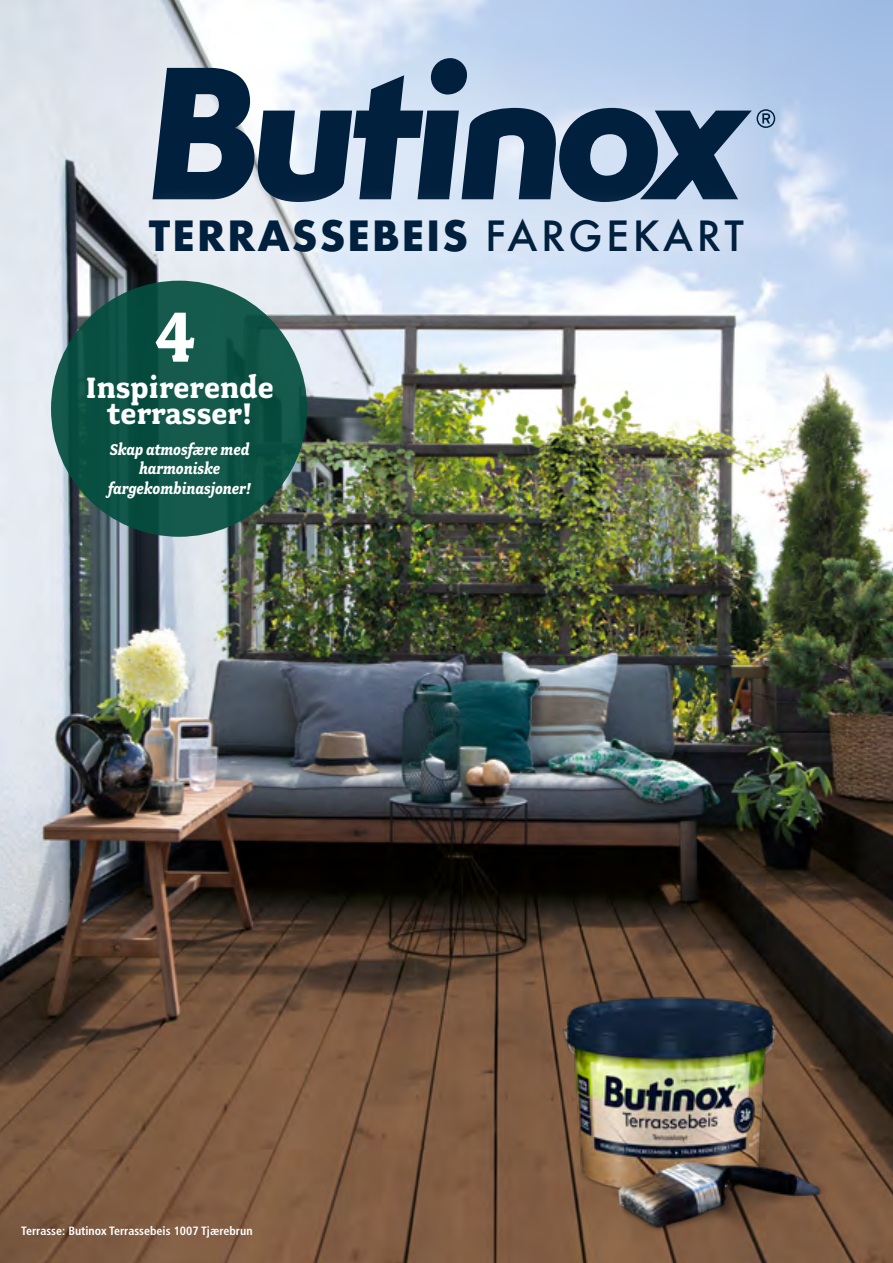
<style>
.page{position:relative;width:893px;height:1263px;background:#fff}
.page>*{position:absolute;margin:0;border:0;box-sizing:border-box;transform-origin:0 0}
.t1{font:700 79.35px "Fairplex Narrow";color:#fff}
.t2{font:700 40.5px "Futura";letter-spacing:.04em;color:#00203e}
.t3{font:700 33px/26.2px "Fairplex Wide OT";color:#fff;text-align:center;scale:.94 1}
.t4{font:italic 700 17.55px/19.8px "Fairplex Narrow";color:#fff;text-align:center}
.t5{font:700 condensed 12px "Frutiger LT Pro";color:#fff}
.s1{font-weight:500}
</style>
<div class="page">
<img style="left:0;top:0;width:893px;height:1263px">
<div style="left:84px;top:0;width:753px;height:271px;background:#fff;opacity:.52"></div>
<svg style="left:153px;top:58px;width:622px;height:144px;background:#7187a0"></svg>
<div style="left:117px;top:184px;width:657px;height:101px;background:#fff;opacity:.68"></div>
<img style="left:474px;top:952px;width:392px;height:311px">
<div style="left:51px;top:281px;width:256px;height:256px;background:#0f5548;border-radius:50%"></div>
<h2 class="t2" style="left:149px;top:206px;width:597px">TERRASSEBEIS <span class="s1">FARGEKART</span></h2>
<h1 class="t1" style="left:155px;top:291px;width:42px">4</h1>
<h3 class="t3" style="left:86px;top:374px;width:201px">Inspirerende terrasser!</h3>
<p class="t4" style="left:108px;top:439px;width:144px">Skap atmosfære med harmoniske fargekombinasjoner!</p>
<p class="t5" style="left:21px;top:1224px;width:233px">Terrasse: Butinox Terrassebeis 1007 Tjærebrun</p>
</div>
